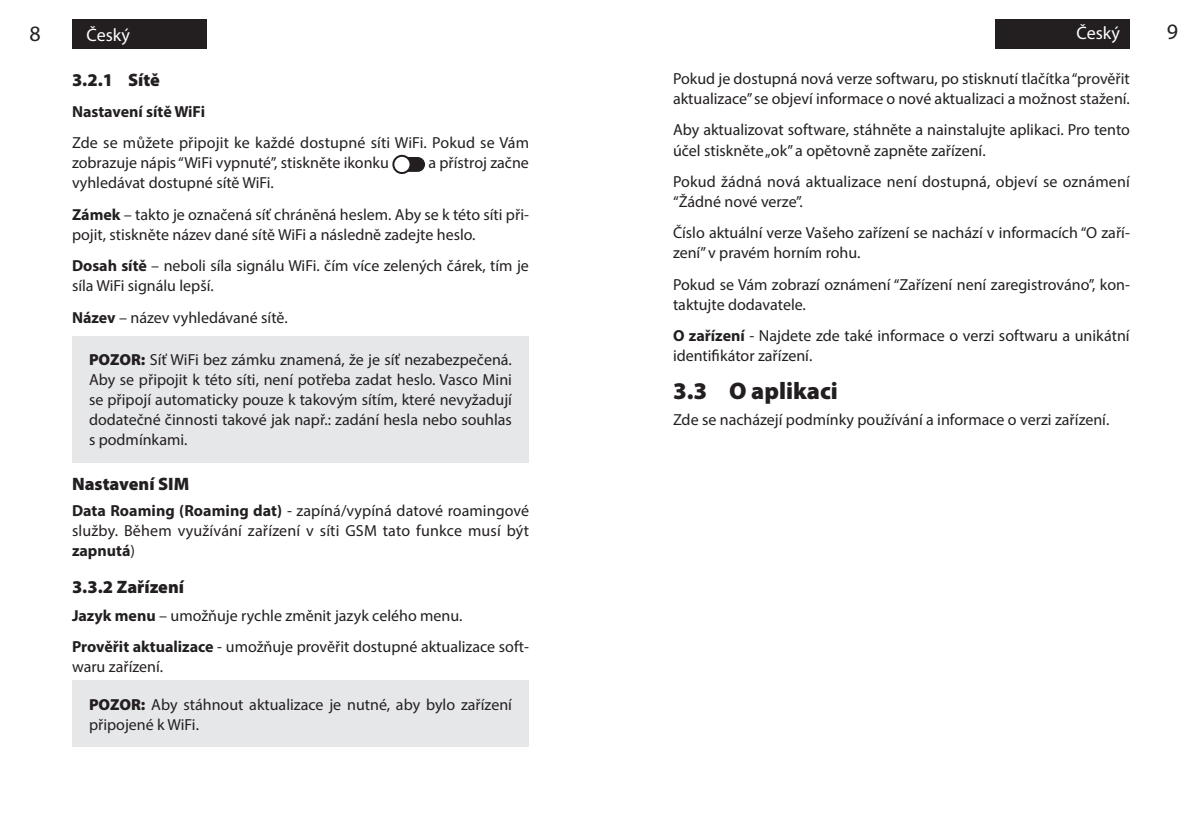
<style>
.page{position:relative;width:1202px;height:840px;background:#fff}
.page>*{position:absolute;margin:0;border:0;box-sizing:border-box;transform-origin:0 0}
.t1{font:900 24px "Myriad Pro";color:#231f20}
.t2{font:22px "Myriad Pro";color:#231f20}
.btn{font:900 18px "Myriad Pro";color:#231f20}
.t3{font:18px "Myriad Pro";color:#fff}
.body{font:16px/20px "Myriad Pro";color:#231f20}
.Normalny{font:16px/20px "Myriad Pro";color:#231f20;text-align:justify}
.body-2{font:700 16px "Myriad Pro";color:#231f20}
.s1{font-weight:700}
.s2{font-weight:900}
</style>
<div class="page">
<div style="left:72px;top:19px;width:134px;height:30px;background:#231f20"></div>
<div style="left:996px;top:19px;width:134px;height:30px;background:#231f20"></div>
<div style="left:398px;top:157px;width:27px;height:15px;background:#231f20;border-radius:7px"></div>
<svg style="left:392px;top:155px;width:20px;height:19px"></svg>
<div style="left:72px;top:336px;width:457px;height:126px;background:#e6e7e9"></div>
<div style="left:72px;top:680px;width:457px;height:66px;background:#e6e7e9"></div>
<h2 class="t2" style="left:29px;top:20px;width:13px">8</h2>
<p class="t3" style="left:87px;top:24px;width:45px">Český</p>
<p class="t3" style="left:1076px;top:22px;width:45px">Český</p>
<h2 class="t2" style="left:1167px;top:18px;width:13px">9</h2>
<p class="body" style="left:673px;top:68px;width:458px">Pokud je dostupná nová verze softwaru, po stisknutí tlačítka “prověřit aktualizace” se objeví informace o nové aktualizaci a možnost stažení.</p>
<p class="body" style="left:673px;top:120px;width:458px">Aby aktualizovat software, stáhněte a nainstalujte aplikaci. Pro tento účel stiskněte „ok” a opětovně zapněte zařízení.</p>
<p class="body" style="left:673px;top:171px;width:458px">Pokud žádná nová aktualizace není dostupná, objeví se oznámení “Žádné nové verze”.</p>
<p class="body" style="left:673px;top:222px;width:458px">Číslo aktuální verze Vašeho zařízení se nachází v informacích “O zaří&shy;zení” v pravém horním rohu.</p>
<p class="body" style="left:673px;top:274px;width:458px">Pokud se Vám zobrazí oznámení “Zařízení není zaregistrováno”, kon&shy;taktujte dodavatele.</p>
<p class="body" style="left:673px;top:325px;width:458px"><span class="s1">O zařízení</span> - Najdete zde také informace o verzi softwaru a unikátní identifikátor zařízení.</p>
<p class="t1" style="left:673px;top:374px;width:166px">3.3 O aplikaci</p>
<p class="body" style="left:673px;top:408px;width:438px">Zde se nacházejí podmínky používání a informace o verzi zařízení.</p>
<p class="btn" style="left:72px;top:67px;width:89px">3.2.1 Sítě</p>
<p class="body-2" style="left:72px;top:101px;width:135px">Nastavení sítě WiFi</p>
<p class="body" style="left:72px;top:133px;width:459px">Zde se můžete připojit ke každé dostupné síti WiFi. Pokud se Vám zobrazuje nápis “WiFi vypnuté”, stiskněte ikonku</p>
<p class="body" style="left:428px;top:153px;width:102px">a přístroj začne</p>
<p class="body" style="left:72px;top:173px;width:203px">vyhledávat dostupné sítě WiFi.</p>
<p class="body" style="left:72px;top:204px;width:458px"><span class="s1">Zámek</span> – takto je označená síť chráněná heslem. Aby se k této síti při&shy;pojit, stiskněte název dané sítě WiFi a následně zadejte heslo.</p>
<p class="body" style="left:72px;top:255px;width:458px"><span class="s1">Dosah sítě</span> – neboli síla signálu WiFi. čím více zelených čárek, tím je síla WiFi signálu lepší.</p>
<p class="body" style="left:72px;top:307px;width:217px"><span class="s1">Název</span> – název vyhledávané sítě.</p>
<p class="Normalny" style="left:89px;top:349px;width:424px"><span class="s2">POZOR:</span> Síť WiFi bez zámku znamená, že je síť nezabezpečená.<br>Aby se připojit k této síti, není potřeba zadat heslo. Vasco Mini se připojí automaticky pouze k takovým sítím, které nevyžadují dodatečné činnosti takové jak např.: zadání hesla nebo souhlas s podmínkami.</p>
<p class="btn" style="left:72px;top:471px;width:119px">Nastavení SIM</p>
<p class="body" style="left:72px;top:499px;width:459px;text-align:justify"><span class="s1">Data Roaming (Roaming dat)</span> - zapíná/vypíná datové roamingové služby. Během využívání zařízení v síti GSM tato funkce musí být <span class="s1">zapnutá</span>)</p>
<p class="btn" style="left:72px;top:574px;width:114px">3.3.2 Zařízení</p>
<p class="body" style="left:72px;top:605px;width:392px"><span class="s1">Jazyk menu</span> – umožňuje rychle změnit jazyk celého menu.</p>
<p class="body" style="left:72px;top:636px;width:458px"><span class="s1">Prověřit aktualizace</span> - umožňuje prověřit dostupné aktualizace soft&shy;waru zařízení.</p>
<p class="Normalny" style="left:89px;top:693px;width:424px"><span class="s2">POZOR:</span> Aby stáhnout aktualizace je nutné, aby bylo zařízení připojené k WiFi.</p>
</div>
